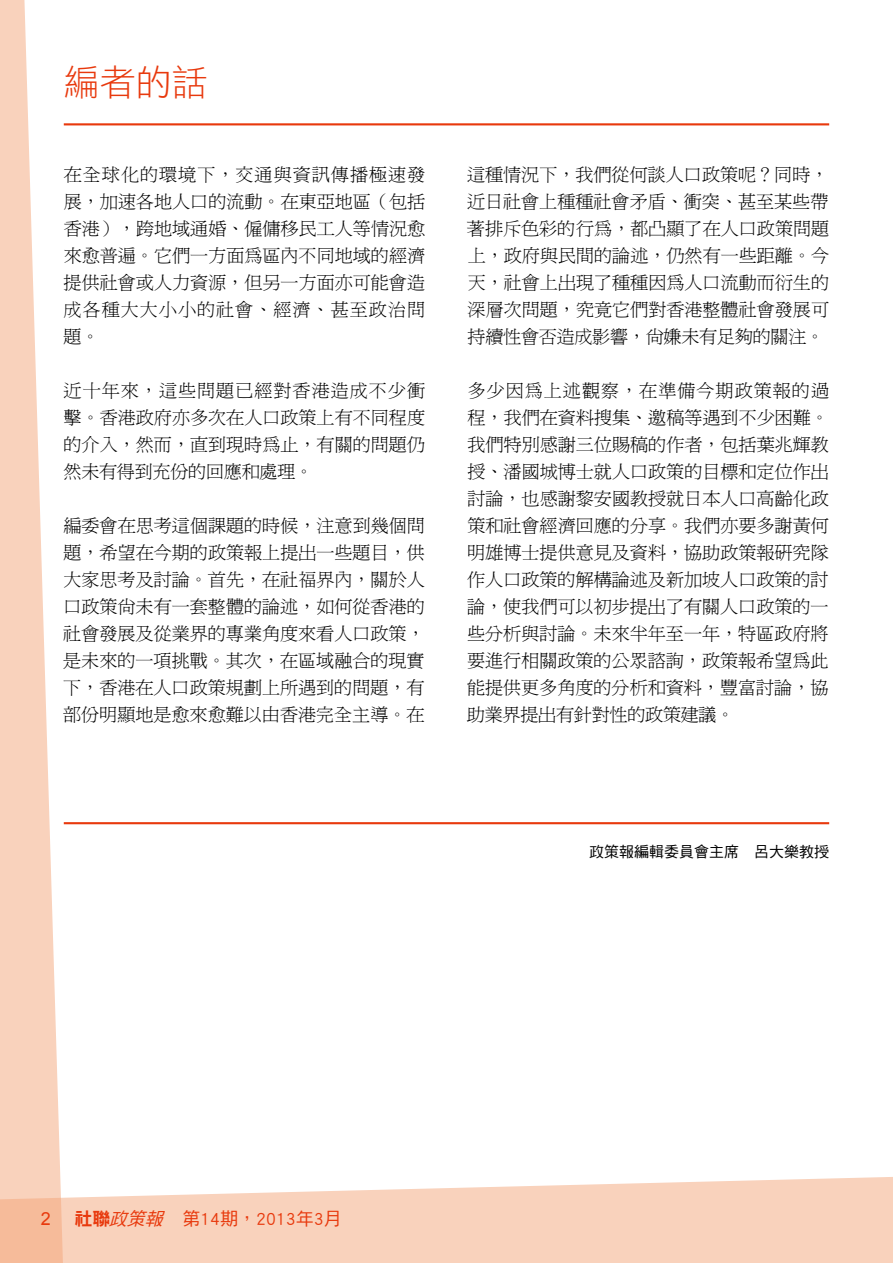
<style>
.page{position:relative;width:893px;height:1263px;background:#fff}
.page>*{position:absolute;margin:0;border:0;box-sizing:border-box;transform-origin:0 0}
.t1{font:36px "DF Hei Std W3";color:#e8390d}
.t2{font:18px/27px "P Ming Li U";letter-spacing:.005em;color:#000;text-align:justify}
.t3{font:18px "DF Hei Std W5";color:#e8390d}
.t4{font:18px "Arial";color:#e8390d}
.t5{font:15px "DF Hei Std W5";color:#000}
.s1{font-family:"DF Hei Std W9"}
.s2{font-style:italic}
</style>
<div class="page">
<svg style="left:0;top:0;width:64px;height:1153px;fill:#f9d2bc"></svg>
<svg style="left:0;top:1153px;width:892px;height:110px;fill:#f9d2bc"></svg>
<svg style="left:892px;top:1177px;width:1px;height:86px"></svg>
<hr style="left:64px;top:123px;width:765px;height:2px;background:#e8390d">
<hr style="left:64px;top:822px;width:765px;height:2px;background:#e8390d">
<h1 class="t1" style="left:64px;top:62px;width:145px">編者的話</h1>
<p class="t2" style="left:64px;top:161px;width:363px">在全球化的環境下，交通與資訊傳播極速發展，加速各地人口的流動。在東亞地區（包括香港），跨地域通婚、僱傭移民工人等情況愈來愈普遍。它們一方面為區內不同地域的經濟提供社會或人力資源，但另一方面亦可能會造成各種大大小小的社會、經濟、甚至政治問題。</p>
<p class="t2" style="left:64px;top:377px;width:363px">近十年來，這些問題已經對香港造成不少衝擊。香港政府亦多次在人口政策上有不同程度的介入，然而，直到現時為止，有關的問題仍然未有得到充份的回應和處理。</p>
<p class="t2" style="left:63px;top:512px;width:363px">編委會在思考這個課題的時候，注意到幾個問題，希望在今期的政策報上提出一些題目，供大家思考及討論。首先，在社福界內，關於人口政策尚未有一套整體的論述，如何從香港的社會發展及從業界的專業角度來看人口政策，是未來的一項挑戰。其次，在區域融合的現實下，香港在人口政策規劃上所遇到的問題，有部份明顯地是愈來愈難以由香港完全主導。在</p>
<p class="t2" style="left:467px;top:161px;width:364px">這種情況下，我們從何談人口政策呢？同時，近日社會上種種社會矛盾、衝突、甚至某些帶著排斥色彩的行為，都凸顯了在人口政策問題上，政府與民間的論述，仍然有一些距離。今天，社會上出現了種種因為人口流動而衍生的深層次問題，究竟它們對香港整體社會發展可持續性會否造成影響，尚嫌未有足夠的關注。</p>
<p class="t2" style="left:467px;top:377px;width:364px">多少因為上述觀察，在準備今期政策報的過程，我們在資料搜集、邀稿等遇到不少困難。我們特別感謝三位賜稿的作者，包括葉兆輝教授、潘國城博士就人口政策的目標和定位作出討論，也感謝黎安國教授就日本人口高齡化政策和社會經濟回應的分享。我們亦要多謝黃何明雄博士提供意見及資料，協助政策報研究隊作人口政策的解構論述及新加坡人口政策的討論，使我們可以初步提出了有關人口政策的一些分析與討論。未來半年至一年，特區政府將要進行相關政策的公眾諮詢，政策報希望為此能提供更多角度的分析和資料，豐富討論，協助業界提出有針對性的政策建議。</p>
<p class="t5" style="left:589px;top:843px;width:241px">政策報編輯委員會主席　呂大樂教授</p>
<p class="t4" style="left:41px;top:1207px;width:12px">2</p>
<p class="t3" style="left:74px;top:1209px;width:269px"><span class="s1">社聯</span><span class="s2">政策報</span>　第14期，2013年3月</p>
</div>
